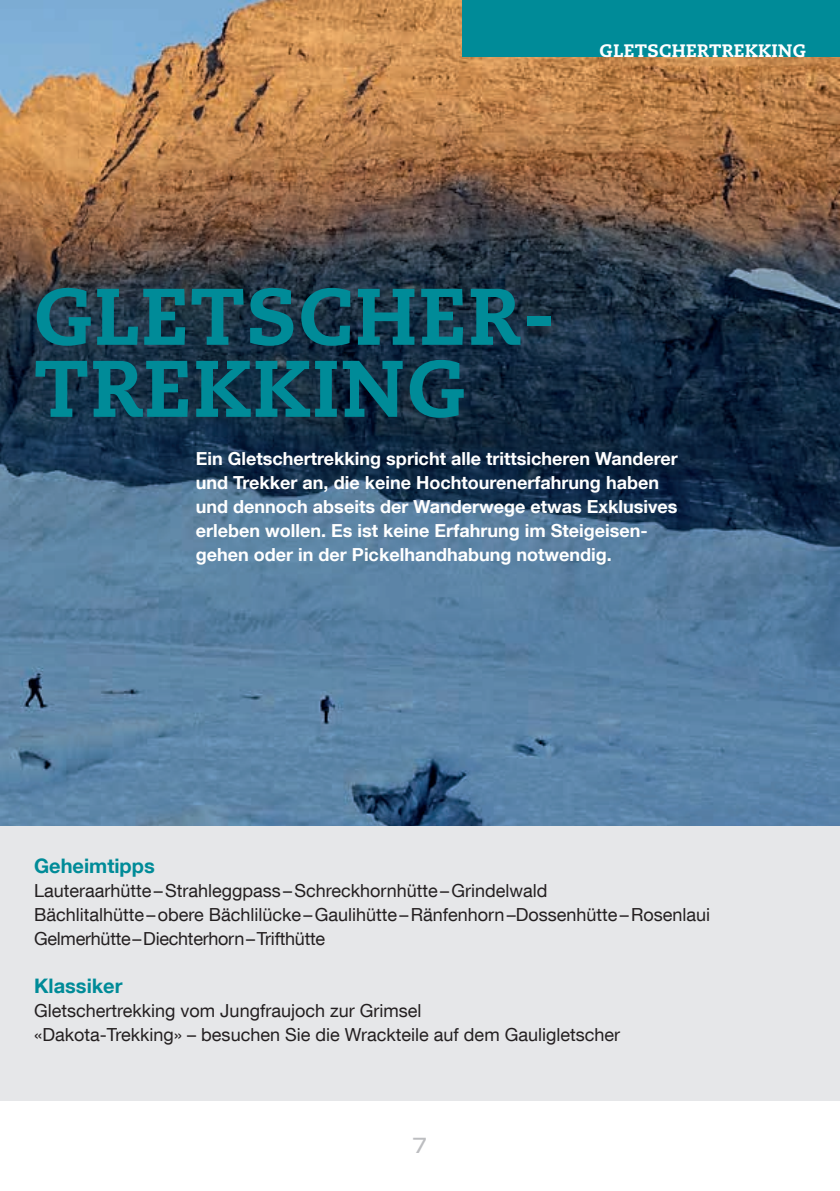
<style>
.page{position:relative;width:840px;height:1191px;background:#fff}
.page>*{position:absolute;margin:0;border:0;box-sizing:border-box;transform-origin:0 0}
.t1{font:800 80px/72px "Caecilia LT Std";letter-spacing:.02em;color:#008b98}
.t2{font:expanded 22px "Univers LT Std";color:#bcbdc0}
.t3{font:700 20px "Helvetica Neue LT Com";color:#008b98}
.t4{font:18px/24px "Helvetica Neue LT Com";color:#231f20}
.t5{font:700 18px/24px "Helvetica Neue LT Com";color:#fff}
.t6{font:800 18px "Caecilia LT Std";letter-spacing:.02em;color:#fff}
</style>
<div class="page">
<div style="left:0;top:777px;width:839px;height:323px;background:#e6e7e9"></div>
<img style="left:0;top:0;width:839px;height:825px">
<div style="left:462px;top:0;width:377px;height:57px;background:#008b98"></div>
<p class="t6" style="left:599px;top:39px;width:208px">GLETSCHERTREKKING</p>
<h1 class="t1" style="left:34px;top:281px;width:523px">GLETSCHER-<br>TREKKING</h1>
<p class="t5" style="left:196px;top:446px;width:483px">Ein Gletschertrekking spricht alle trittsicheren Wanderer und Trekker an, die keine Hochtourenerfahrung haben und dennoch abseits der Wanderwege etwas Exklusives erleben wollen. Es ist keine Erfahrung im Steigeisen&shy;gehen oder in der Pickelhandhabung notwendig.</p>
<p class="t3" style="left:34px;top:853px;width:122px">Geheimtipps</p>
<p class="t4" style="left:34px;top:878px;width:677px">Lauteraarhütte–Strahleggpass –Schreckhornhütte–Grindelwald<br>Bächlitalhütte–obere Bächlilücke–Gaulihütte–Ränfenhorn–Dossenhütte–Rosenlaui<br>Gelmerhütte–Diechterhorn–Trifthütte</p>
<p class="t3" style="left:34px;top:973px;width:90px">Klassiker</p>
<p class="t4" style="left:34px;top:998px;width:587px">Gletschertrekking vom Jungfraujoch zur Grimsel<br>«Dakota-Trekking» – besuchen Sie die Wrackteile auf dem Gauligletscher</p>
<p class="t2" style="left:411px;top:1132px;width:18px">7</p>
</div>
